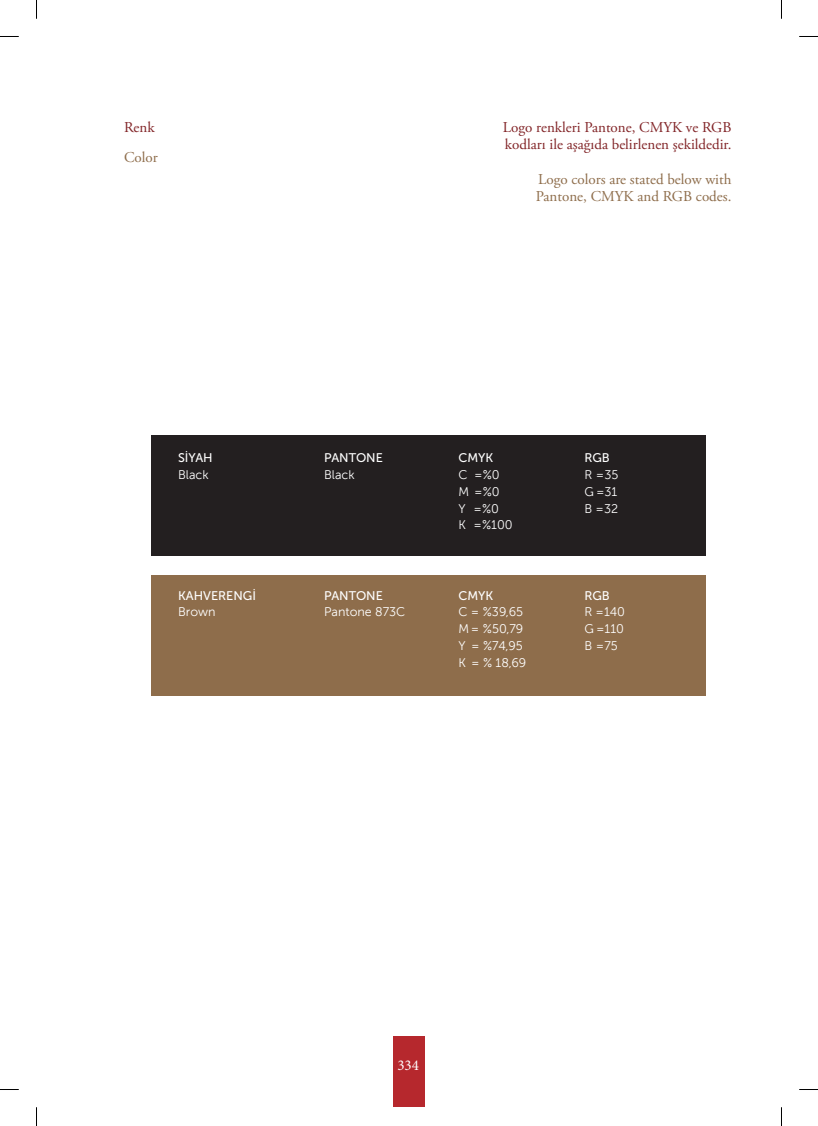
<style>
.page{position:relative;width:818px;height:1126px;background:#fff}
.page>*{position:absolute;margin:0;border:0;box-sizing:border-box;transform-origin:0 0}
.t1{font:15px/16.8px "Adobe Garamond Pro";color:#822528}
.t2{font:15px/17px "Adobe Garamond Pro";color:#8e6d4b}
.t3{font:15px "Minion Pro";color:#fff}
.t4{font:12.5px/16.8px "Museo Sans 300";color:#fff}
.t5{font:12.5px/16.8px "Museo Sans 500";color:#fff}
.s1{color:#822528}
.s2{font-family:"Museo Sans 300"}
.s3{font-family:"Museo Sans 500"}
</style>
<div class="page">
<div style="left:151px;top:575px;width:554px;height:120px;background:#8e6d4b"></div>
<div style="left:151px;top:435px;width:554px;height:120px;background:#231f20"></div>
<div style="left:393px;top:1036px;width:31px;height:71px;background:#b6282d"></div>
<svg style="left:0;top:36px;width:19px;height:1px"></svg>
<svg style="left:799px;top:36px;width:18px;height:1px"></svg>
<svg style="left:0;top:1089px;width:19px;height:1px"></svg>
<svg style="left:799px;top:1089px;width:18px;height:1px"></svg>
<svg style="left:36px;top:0;width:1px;height:19px"></svg>
<svg style="left:36px;top:1107px;width:1px;height:18px"></svg>
<p class="t2" style="left:124px;top:113px;width:35px;line-height:30px"><span class="s1">Renk<br></span>Color</p>
<p class="t1" style="left:502px;top:119px;width:230px">Logo renkleri Pantone, CMYK ve RGB kodları ile aşağıda belirlenen şekildedir.</p>
<p class="t2" style="left:535px;top:171px;width:197px">Logo colors are stated below with<br>Pantone, CMYK and RGB codes.</p>
<p class="t5" style="left:178px;top:450px;width:36px">SİYAH<br><span class="s2">Black</span></p>
<p class="t5" style="left:324px;top:450px;width:60px">PANTONE<br><span class="s2">Black</span></p>
<p class="t4" style="left:458px;top:450px;width:56px"><span class="s3">CMYK<br></span>C =%0<br>M =%0<br>Y =%0<br>K =%100</p>
<p class="t4" style="left:584px;top:450px;width:36px"><span class="s3">RGB<br></span>R =35<br>G =31<br>B =32</p>
<p class="t5" style="left:178px;top:587px;width:79px">KAHVERENGİ<br><span class="s2">Brown</span></p>
<p class="t4" style="left:324px;top:587px;width:83px"><span class="s3">PANTONE<br></span>Pantone 873C</p>
<p class="t4" style="left:458px;top:587px;width:69px"><span class="s3">CMYK<br></span>C = %39,65<br>M = %50,79<br>Y = %74,95<br>K = % 18,69</p>
<p class="t4" style="left:584px;top:587px;width:42px"><span class="s3">RGB<br></span>R =140<br>G =110<br>B =75</p>
<p class="t3" style="left:397px;top:1054px;width:23px">334</p>
</div>
